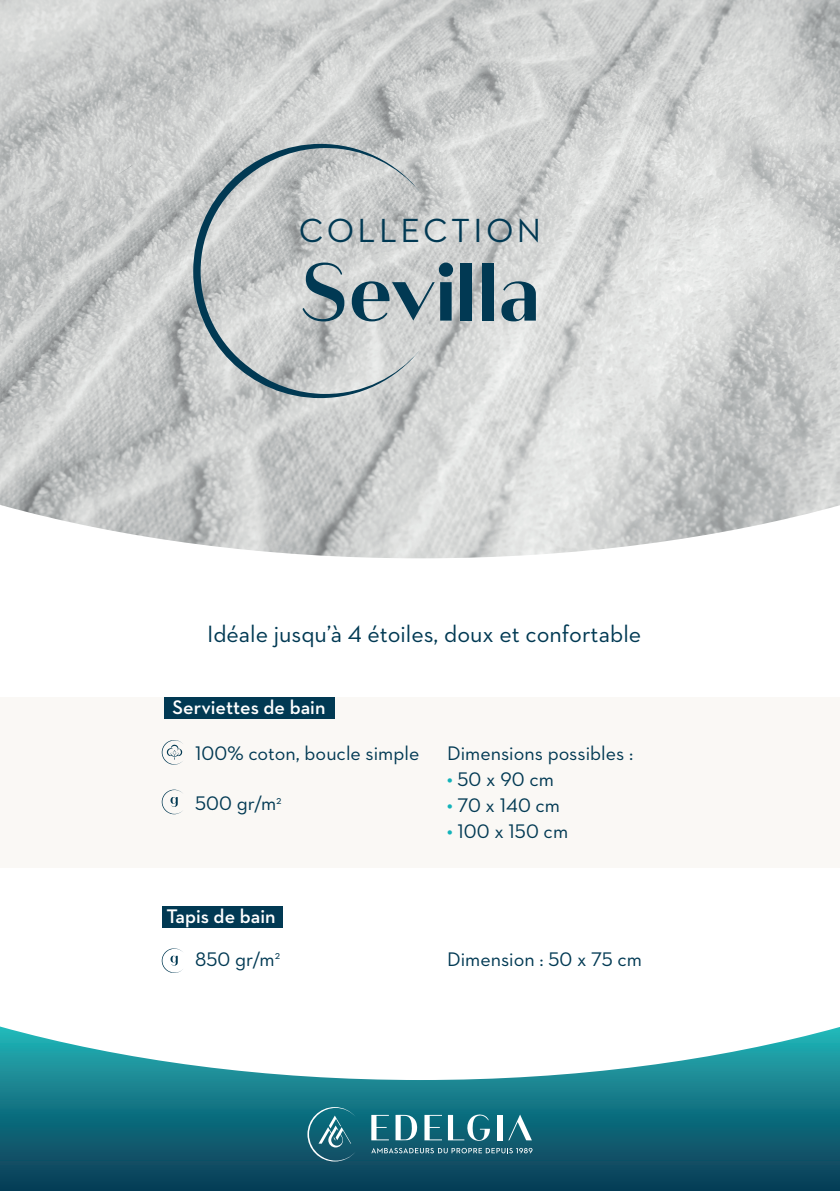
<style>
.page{position:relative;width:840px;height:1191px;background:#fff}
.page>*{position:absolute;margin:0;border:0;box-sizing:border-box;transform-origin:0 0}
.t1{font:700 81.8px "Modny";color:#013953}
.t2{font:34px "Neutraface 2 Text";letter-spacing:.1em;color:#013953}
.t3{font:24px "Neutraface 2 Text";color:#013953}
.t4{font:20px "Neutraface 2 Text";color:#013953}
.t5{font:600 20px "Neutraface 2 Text";color:#fff}
.s1{font-weight:700;color:#13b3ba}
</style>
<div class="page">
<img style="left:0;top:1px;width:839px;height:504px">
<svg style="left:193px;top:144px;width:226px;height:254px;background:#bfc4c4"></svg>
<div style="left:0;top:697px;width:839px;height:171px;background:#faf8f5"></div>
<svg style="left:0;top:1026px;width:839px;height:165px"></svg>
<svg style="left:1px;top:505px;width:838px;height:54px"></svg>
<svg style="left:307px;top:1107px;width:49px;height:54px;background:#2d7585"></svg>
<svg style="left:371px;top:1114px;width:161px;height:39px;background:#468594"></svg>
<svg style="left:162px;top:740px;width:21px;height:24px"></svg>
<svg style="left:162px;top:789px;width:20px;height:25px"></svg>
<svg style="left:162px;top:948px;width:21px;height:25px"></svg>
<div style="left:162px;top:906px;width:120px;height:21px;background:#013953"></div>
<div style="left:164px;top:697px;width:170px;height:21px;background:#013953"></div>
<h2 class="t2" style="left:298px;top:209px;width:244px">COLLECTION</h2>
<h1 class="t1" style="left:299px;top:244px;width:243px">Sevilla</h1>
<p class="t3" style="left:207px;top:619px;width:435px">Idéale jusqu’à 4 étoiles, doux et confortable</p>
<p class="t5" style="left:172px;top:695px;width:154px">Serviettes de bain</p>
<p class="t4" style="left:195px;top:741px;width:225px">100% coton, boucle simple</p>
<p class="t4" style="left:195px;top:791px;width:88px">500 gr/m<sup>2</sup></p>
<p class="t5" style="left:166px;top:903px;width:111px">Tapis de bain</p>
<p class="t4" style="left:447px;top:741px;width:187px">Dimensions possibles :</p>
<p class="t4" style="left:447px;top:767px;width:108px"><span class="s1">•</span> 50 x 90 cm</p>
<p class="t4" style="left:447px;top:793px;width:114px"><span class="s1">•</span> 70 x 140 cm</p>
<p class="t4" style="left:447px;top:819px;width:122px"><span class="s1">•</span> 100 x 150 cm</p>
<p class="t4" style="left:195px;top:946px;width:86px">850 gr/m<sup>2</sup></p>
<p class="t4" style="left:447px;top:946px;width:196px">Dimension : 50 x 75 cm</p>
</div>
